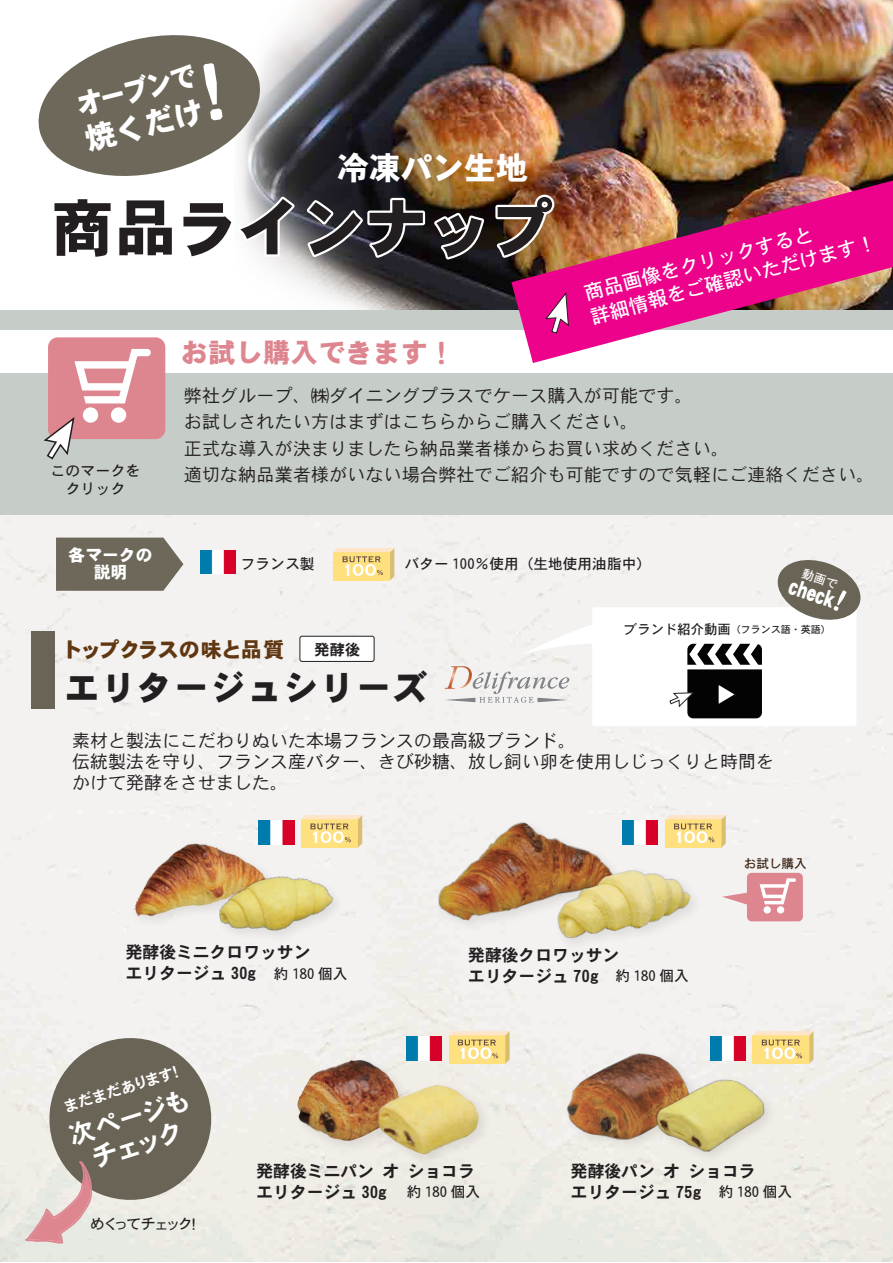
<style>
.page{position:relative;width:893px;height:1263px;background:#fff}
.page>*{position:absolute;margin:0;border:0;box-sizing:border-box;transform-origin:0 0}
.t1{font:62.7px "DFHS Gothic W9 WIN RKSJ H";color:#231f20}
.t2{font:34.65px "DFHS Gothic W9 WIN RKSJ H";letter-spacing:.05em;color:#231f20}
.t3{font:31.8px "DFHS Gothic W9 WIN RKSJ H";color:#fff}
.t4{font:30.45px "DFHS Gothic W9 WIN RKSJ H";color:#fff}
.t5{font:28.5px "DFHS Gothic W9 WIN RKSJ H";color:#fff;scale:.91 1}
.t6{font:26.85px "DFHS Gothic W9 WIN RKSJ H";letter-spacing:.025em;color:#de8690}
.t7{font:25.8px/28.2px "DFHS Gothic W7 WING RKSJ H";color:#fff;text-align:center}
.t8{font:22.95px "DFHS Gothic W9 WIN RKSJ H";color:#fff;scale:.91 1}
.t9{font:21px "DFHS Gothic W9 WING RKSJ H";letter-spacing:.075em;color:#603711}
.t10{font:19.65px/24.3px "DFHS Gothic W5 WIN RKSJ H";color:#fff}
.t11{font:18px/26.4px "DFHS Gothic W3 WIN RKSJ H";letter-spacing:.01em;color:#231f20}
.t12{font:16.8px/21px "DFHS Gothic W7 WIN RKSJ H";color:#231f20}
.t13{font:16.8px "DFHS Gothic W9 WIN RKSJ H";color:#fff}
.t14{font:15.15px "DFHS Gothic W7 WING RKSJ H";color:#231f20}
.t15{font:15px/18.5px "DFHS Gothic W5 WIN RKSJ H";color:#231f20;text-align:center}
.t16{font:15px "DFHS Gothic W7 WING RKSJ H";color:#fff}
.t17{font:14.7px "DFHS Gothic W5 WIN RKSJ H";color:#231f20}
.t18{font:14.7px "DFHS Gothic W5 WING RKSJ H";letter-spacing:.075em;color:#231f20}
.t19{font:12.6px "DFHS Gothic W5 WIN RKSJ H";color:#3a2111}
.t20{font:10.05px "DFHS Gothic W5 WIN RKSJ H";color:#231f20}
.s1{font-size:13.35px}
</style>
<div class="page">
<img style="left:241px;top:0;width:652px;height:310px">
<img style="left:0;top:515px;width:893px;height:746px">
<div style="left:0;top:310px;width:893px;height:205px;background:#c6cdc8"></div>
<img style="left:127px;top:837px;width:154px;height:95px">
<img style="left:133px;top:831px;width:137px;height:114px">
<img style="left:341px;top:870px;width:8px;height:77px">
<img style="left:212px;top:855px;width:129px;height:99px">
<img style="left:290px;top:1052px;width:126px;height:106px">
<img style="left:296px;top:1060px;width:105px;height:84px">
<img style="left:368px;top:1076px;width:128px;height:95px">
<img style="left:375px;top:1079px;width:107px;height:82px">
<img style="left:427px;top:806px;width:196px;height:134px">
<div style="left:550px;top:862px;width:157px;height:93px;background:#f3f2f1"></div>
<img style="left:545px;top:859px;width:154px;height:85px">
<img style="left:560px;top:1046px;width:146px;height:110px">
<img style="left:564px;top:1050px;width:131px;height:93px">
<img style="left:648px;top:1072px;width:132px;height:96px">
<img style="left:652px;top:1073px;width:118px;height:83px">
<svg style="left:445px;top:666px;width:124px;height:37px"></svg>
<svg style="left:722px;top:892px;width:25px;height:14px"></svg>
<div style="left:747px;top:873px;width:56px;height:48px;background:#de8690;border-radius:5px"></div>
<svg style="left:760px;top:878px;width:36px;height:26px"></svg>
<div style="left:763px;top:906px;width:8px;height:7px;background:#fff;border-radius:50%"></div>
<div style="left:777px;top:906px;width:7px;height:7px;background:#fff;border-radius:50%"></div>
<svg style="left:241px;top:192px;width:270px;height:71px"></svg>
<svg style="left:38px;top:26px;width:229px;height:159px"></svg>
<div style="left:300px;top:636px;width:74px;height:25px;background:#fff;border-radius:2px"></div>
<div style="left:300px;top:636px;width:74px;height:26px;border:1px solid #231f20;border-radius:2px"></div>
<div style="left:31px;top:631px;width:23px;height:78px;background:#696455"></div>
<div style="left:0;top:331px;width:893px;height:42px;background:#fff"></div>
<div style="left:48px;top:337px;width:117px;height:102px;background:#de8690;border-radius:10px"></div>
<svg style="left:75px;top:349px;width:76px;height:54px"></svg>
<div style="left:83px;top:407px;width:15px;height:16px;background:#fff;border-radius:50%"></div>
<div style="left:111px;top:407px;width:15px;height:16px;background:#fff;border-radius:50%"></div>
<svg style="left:43px;top:417px;width:32px;height:43px"></svg>
<svg style="left:25px;top:1028px;width:196px;height:216px"></svg>
<svg style="left:333px;top:548px;width:61px;height:32px"></svg>
<img style="left:200px;top:550px;width:36px;height:24px">
<svg style="left:56px;top:538px;width:127px;height:53px"></svg>
<svg style="left:301px;top:815px;width:61px;height:33px"></svg>
<img style="left:259px;top:821px;width:35px;height:23px">
<svg style="left:665px;top:815px;width:61px;height:33px"></svg>
<img style="left:622px;top:821px;width:36px;height:23px">
<svg style="left:449px;top:1031px;width:61px;height:33px"></svg>
<img style="left:406px;top:1037px;width:36px;height:23px">
<svg style="left:753px;top:1031px;width:60px;height:33px"></svg>
<img style="left:710px;top:1037px;width:36px;height:23px">
<div style="left:592px;top:607px;width:264px;height:119px;background:#fff;border-radius:3px"></div>
<svg style="left:522px;top:615px;width:70px;height:39px"></svg>
<svg style="left:669px;top:644px;width:93px;height:74px"></svg>
<img style="left:511px;top:178px;width:382px;height:185px">
<svg style="left:545px;top:291px;width:24px;height:43px"></svg>
<svg style="left:774px;top:556px;width:90px;height:68px"></svg>
<h3 class="t5" style="left:74px;top:91px;width:135px;rotate:-14deg">オーブンで</h3>
<h3 class="t4" style="left:82px;top:124px;width:123px;rotate:-14deg">焼くだけ</h3>
<h3 class="t3" style="left:337px;top:152px;width:192px">冷凍パン生地</h3>
<h1 class="t1" style="left:51px;top:197px;width:503px">商品ラインナップ</h1>
<h3 class="t6" style="left:181px;top:338px;width:276px">お試し購入できます！</h3>
<p class="t10" style="left:582px;top:282px;width:296px;rotate:-15deg">商品画像をクリックすると<br>詳細情報をご確認いただけます！</p>
<p class="t15" style="left:51px;top:461px;width:92px">このマークをクリック</p>
<p class="t13" style="left:69px;top:547px;width:85px">各マークの</p>
<p class="t13" style="left:94px;top:564px;width:35px">説明</p>
<p class="t11" style="left:184px;top:383px;width:692px">弊社グループ、㈱ダイニングプラスでケース購入が可能です。<br>お試しされたい方はまずはこちらからご購入ください。<br>正式な導入が決まりましたら納品業者様からお買い求めください。<br>適切な納品業者様がいない場合弊社でご紹介も可能ですので気軽にご連絡ください。</p>
<p class="t17" style="left:241px;top:556px;width:75px">フランス製</p>
<p class="t17" style="left:405px;top:556px;width:248px">バター 100％使用（生地使用油脂中）</p>
<p class="t8" style="left:793px;top:574px;width:54px;rotate:19deg">check</p>
<p class="t20" style="left:624px;top:624px;width:208px"><span class="s1">ブランド紹介動画</span>（フランス語・英語）</p>
<p class="t9" style="left:67px;top:639px;width:219px">トップクラスの味と品質</p>
<p class="t14" style="left:315px;top:641px;width:47px">発酵後</p>
<h2 class="t2" style="left:65px;top:670px;width:364px">エリタージュシリーズ</h2>
<p class="t11" style="left:72px;top:730px;width:703px;line-height:21px">素材と製法にこだわりぬいた本場フランスの最高級ブランド。<br>伝統製法を守り、フランス産バター、きび砂糖、放し飼い卵を使用しじっくりと時間をかけて発酵をさせました。</p>
<p class="t12" style="left:126px;top:942px;width:186px">発酵後ミニクロワッサンエリタージュ 30g</p>
<p class="t17" style="left:274px;top:966px;width:75px">約 180 個入</p>
<p class="t12" style="left:468px;top:945px;width:153px">発酵後クロワッサンエリタージュ 70g</p>
<p class="t17" style="left:615px;top:968px;width:75px">約 180 個入</p>
<p class="t19" style="left:744px;top:857px;width:64px">お試し購入</p>
<p class="t16" style="left:63px;top:1100px;width:119px;rotate:-18deg">まだまだあります！</p>
<h3 class="t7" style="left:65px;top:1124px;width:125px;rotate:-18deg">次ページもチェック</h3>
<p class="t18" style="left:91px;top:1216px;width:106px">めくってチェック！</p>
<p class="t12" style="left:256px;top:1161px;width:220px">発酵後ミニパン オ ショコラエリタージュ 30g</p>
<p class="t12" style="left:571px;top:1161px;width:186px">発酵後パン オ ショコラエリタージュ 75g</p>
<p class="t17" style="left:407px;top:1184px;width:75px">約 180 個入</p>
<p class="t17" style="left:719px;top:1185px;width:75px">約 180 個入</p>
</div>
